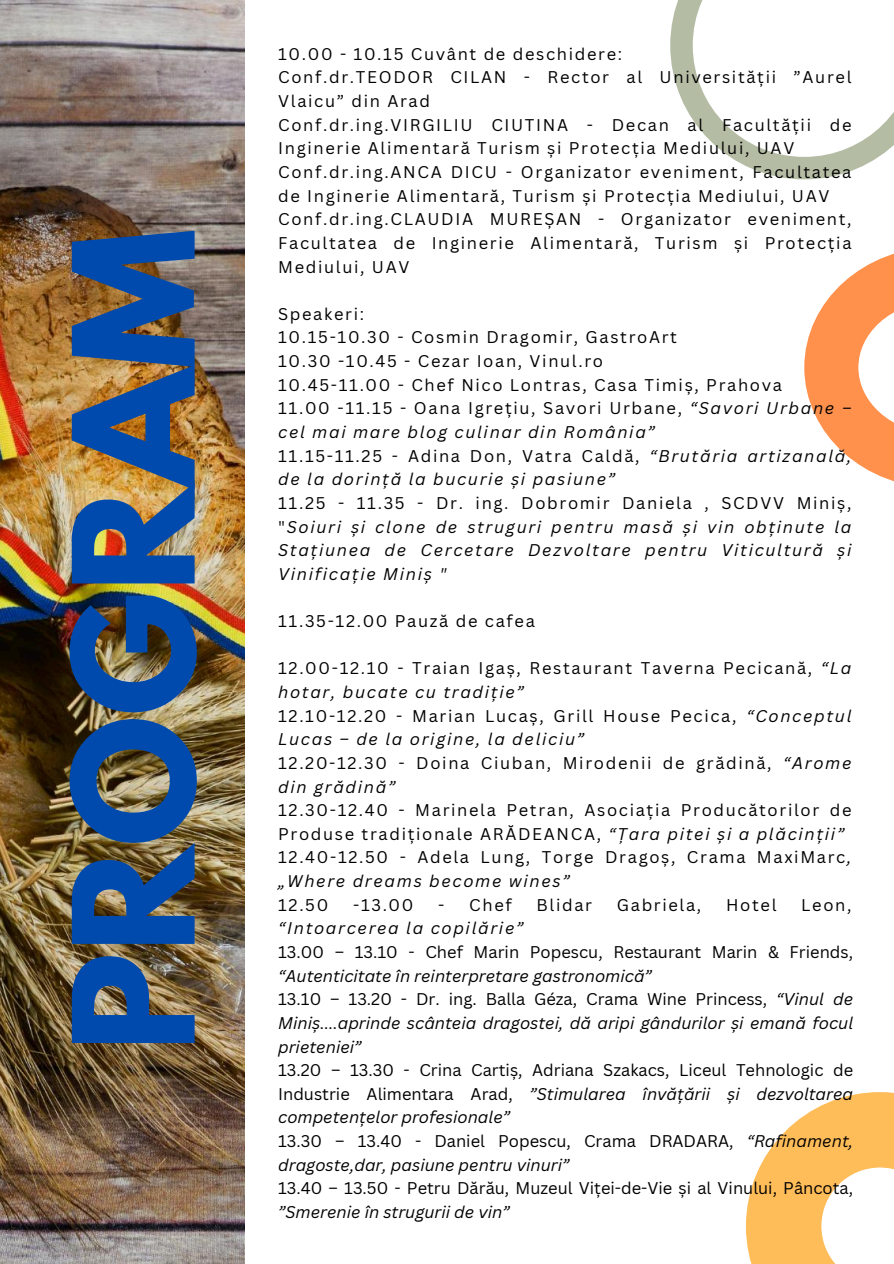
<style>
.page{position:relative;width:894px;height:1264px;background:#fff}
.page>*{position:absolute;margin:0;border:0;box-sizing:border-box;transform-origin:0 0}
.t1{font:700 148.8px "League Spartan";color:#004aad}
.t2{font:16.5px/23.7px "Canva Sans";letter-spacing:.1em;color:#000}
.t3{font:italic 16.5px/23.7px "Canva Sans";letter-spacing:.1em;color:#000}
.t4{font:16.5px/23.7px "Canva Sans";color:#000}
.t5{font:italic 16.5px/23.7px "Canva Sans";color:#000}
.s1{font-style:normal}
.s2{font-style:italic}
</style>
<div class="page">
<svg style="left:804px;top:254px;width:89px;height:227px"></svg>
<svg style="left:746px;top:1092px;width:147px;height:171px"></svg>
<svg style="left:670px;top:0;width:223px;height:179px"></svg>
<img style="left:0;top:0;width:245px;height:1263px">
<p class="t1" style="left:61px;top:1051px;width:825px;rotate:-90deg">PROGRAM</p>
<p class="t2" style="left:278px;top:42px;width:345px">10.00 - 10.15 Cuvânt de deschidere:</p>
<h1 class="t2" style="left:278px;top:65px;width:574px">Conf.dr.TEODOR CILAN - Rector al Universității ”Aurel<br>Vlaicu” din Arad</h1>
<p class="t2" style="left:278px;top:112px;width:574px">Conf.dr.ing.VIRGILIU CIUTINA - Decan al Facultății de<br>Inginerie Alimentară Turism și Protecția Mediului, UAV</p>
<p class="t2" style="left:278px;top:160px;width:574px">Conf.dr.ing.ANCA DICU - Organizator eveniment, Facultatea de Inginerie Alimentară, Turism și Protecția Mediului, UAV</p>
<p class="t2" style="left:278px;top:207px;width:574px;text-align:justify">Conf.dr.ing.CLAUDIA MUREȘAN - Organizator eveniment, Facultatea de Inginerie Alimentară, Turism și Protecția Mediului, UAV</p>
<p class="t2" style="left:278px;top:301px;width:87px">Speakeri:</p>
<p class="t2" style="left:278px;top:325px;width:400px">10.15-10.30 - Cosmin Dragomir, GastroArt</p>
<p class="t2" style="left:278px;top:349px;width:326px">10.30 -10.45 - Cezar Ioan, Vinul.ro</p>
<p class="t2" style="left:278px;top:372px;width:505px">10.45-11.00 - Chef Nico Lontras, Casa Timiș, Prahova</p>
<p class="t3" style="left:278px;top:396px;width:574px"><span class="s1">11.00 -11.15 - Oana Igrețiu, Savori Urbane,</span> “Savori Urbane – cel mai mare blog culinar din România”</p>
<p class="t3" style="left:278px;top:443px;width:574px"><span class="s1">11.15-11.25 - Adina Don, Vatra Caldă,</span> “Brutăria artizanală, de la dorință la bucurie și pasiune”</p>
<p class="t3" style="left:278px;top:490px;width:574px;text-align:justify"><span class="s1">11.25 - 11.35 - Dr. ing. Dobromir Daniela , SCDVV Miniș, "</span>Soiuri și clone de struguri pentru masă și vin obținute la Stațiunea de Cercetare Dezvoltare pentru Viticultură și Vinificație Miniș "</p>
<p class="t2" style="left:278px;top:609px;width:258px">11.35-12.00 Pauză de cafea</p>
<p class="t2" style="left:278px;top:656px;width:574px">12.00-12.10 - Traian Igaș, Restaurant Taverna Pecicană, <span class="s2">“La hotar, bucate cu tradiție”</span></p>
<p class="t2" style="left:278px;top:703px;width:574px">12.10-12.20 - Marian Lucaș, Grill House Pecica, <span class="s2">“Conceptul<br>Lucas – de la origine, la deliciu”</span></p>
<p class="t2" style="left:278px;top:750px;width:574px">12.20-12.30 - Doina Ciuban, Mirodenii de grădină, <span class="s2">“Arome din grădină”</span></p>
<p class="t2" style="left:278px;top:798px;width:574px">12.30-12.40 - Marinela Petran, Asociația Producătorilor de<br>Produse tradiționale ARĂDEANCA, <span class="s2">“Țara pitei și a plăcinții”</span></p>
<p class="t2" style="left:278px;top:845px;width:574px">12.40-12.50 - Adela Lung, Torge Dragoș, Crama MaxiMarc<span class="s2">, „Where dreams become wines”</span></p>
<p class="t2" style="left:278px;top:892px;width:52px">12.50</p>
<p class="t2" style="left:353px;top:892px;width:62px">-13.00</p>
<p class="t2" style="left:438px;top:892px;width:75px">- Chef</p>
<p class="t2" style="left:536px;top:892px;width:57px">Blidar</p>
<p class="t2" style="left:616px;top:892px;width:86px">Gabriela,</p>
<p class="t2" style="left:726px;top:892px;width:52px">Hotel</p>
<p class="t2" style="left:801px;top:892px;width:52px">Leon,</p>
<p class="t3" style="left:278px;top:916px;width:247px">“Intoarcerea la copilărie”</p>
<p class="t4" style="left:278px;top:939px;width:576px">13.00 – 13.10 - Chef Marin Popescu, Restaurant Marin &amp; Friends, <span class="s2">“Autenticitate în reinterpretare gastronomică”</span></p>
<p class="t3" style="left:278px;top:987px;width:576px;text-align:justify"><span class="s1">13.10 – 13.20 - Dr. ing. Balla Géza, Crama Wine Princess,</span> “Vinul de Miniș....aprinde scânteia dragostei, dă aripi gândurilor și emană focul prieteniei”</p>
<p class="t2" style="left:278px;top:1057px;width:576px;text-align:justify">13.20 – 13.30 - Crina Cartiș, Adriana Szakacs, Liceul Tehnologic de Industrie Alimentara Arad, <span class="s2">”Stimularea învățării și dezvoltarea competențelor profesionale”</span></p>
<p class="t5" style="left:278px;top:1128px;width:576px"><span class="s1">13.30 – 13.40 - Daniel Popescu, Crama DRADARA,</span> “Rafinament, dragoste,dar, pasiune pentru vinuri”</p>
<p class="t4" style="left:278px;top:1176px;width:576px">13.40 – 13.50 - Petru Dărău, Muzeul Viței-de-Vie și al Vinului, Pâncota, <span class="s2">”Smerenie în strugurii de vin”</span></p>
</div>
